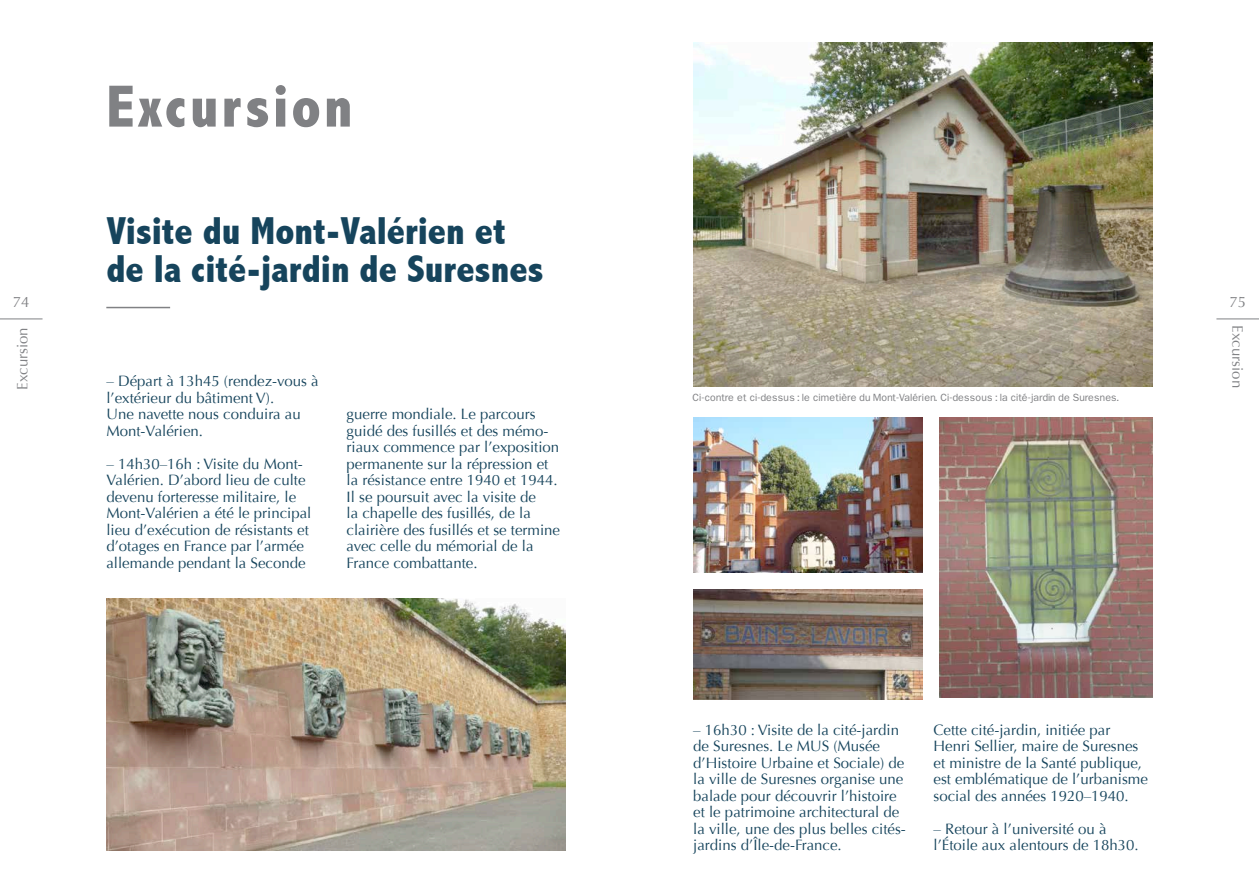
<style>
.page{position:relative;width:1259px;height:893px;background:#fff}
.page>*{position:absolute;margin:0;border:0;box-sizing:border-box;transform-origin:0 0}
.t1{font:800 condensed 60px "Abadi";letter-spacing:.05em;color:#808184}
.t2{font:800 condensed 39px/37.5px "Abadi";color:#16445c}
.t3{font:15px/16.5px "Optima";color:#16445c}
.t4{font:15px "Optima";color:#808184}
.t5{font:10.5px "Nonserif";color:#808184}
</style>
<div class="page">
<hr style="left:0;top:319px;width:43px;height:1px;background:#808184">
<hr style="left:1216px;top:319px;width:43px;height:1px;background:#808184">
<hr style="left:106px;top:307px;width:64px;height:1px;background:#808184">
<img style="left:106px;top:598px;width:460px;height:252px">
<img style="left:693px;top:418px;width:230px;height:154px">
<img style="left:940px;top:418px;width:212px;height:279px">
<img style="left:693px;top:590px;width:230px;height:110px">
<img style="left:693px;top:43px;width:459px;height:344px">
<h1 class="t1" style="left:106px;top:72px;width:248px">Excursion</h1>
<h2 class="t2" style="left:106px;top:212px;width:439px">Visite du Mont-Valérien et de la cité-jardin de Suresnes</h2>
<p class="t4" style="left:13px;top:293px;width:18px">74</p>
<p class="t4" style="left:1229px;top:293px;width:18px">75</p>
<p class="t4" style="left:14px;top:390px;width:64px;rotate:-90deg">Excursion</p>
<p class="t4" style="left:1246px;top:325px;width:64px;rotate:90deg">Excursion</p>
<p class="t3" style="left:106px;top:373px;width:214px">– Départ à 13h45 (rendez-vous à l’extérieur du bâtiment V).<br>Une navette nous conduira au<br>Mont-Valérien.</p>
<p class="t3" style="left:106px;top:456px;width:207px">– 14h30–16h : Visite du Mont-<br>Valérien. D’abord lieu de culte devenu forteresse militaire, le<br>Mont-Valérien a été le principal lieu d’exécution de résistants et d’otages en France par l’armée allemande pendant la Seconde</p>
<p class="t5" style="left:692px;top:391px;width:428px">Ci-contre et ci-dessus : le cimetière du Mont-Valérien. Ci-dessous : la cité-jardin de Suresnes.</p>
<p class="t3" style="left:347px;top:406px;width:215px">guerre mondiale. Le parcours guidé des fusillés et des mémo&shy;riaux commence par l’exposition permanente sur la répression et la résistance entre 1940 et 1944.<br>Il se poursuit avec la visite de<br>la chapelle des fusillés, de la clairière des fusillés et se termine avec celle du mémorial de la<br>France combattante.</p>
<p class="t3" style="left:693px;top:722px;width:214px">– 16h30 : Visite de la cité-jardin de Suresnes. Le MUS (Musée d’Histoire Urbaine et Sociale) de la ville de Suresnes organise une balade pour découvrir l’histoire et le patrimoine architectural de la ville, une des plus belles cités&shy;jardins d’Île-de-France.</p>
<p class="t3" style="left:933px;top:722px;width:216px">Cette cité-jardin, initiée par<br>Henri Sellier, maire de Suresnes et ministre de la Santé publique, est emblématique de l’urbanisme social des années 1920–1940.</p>
<p class="t3" style="left:933px;top:821px;width:207px">– Retour à l’université ou à l’Étoile aux alentours de 18h30.</p>
</div>
